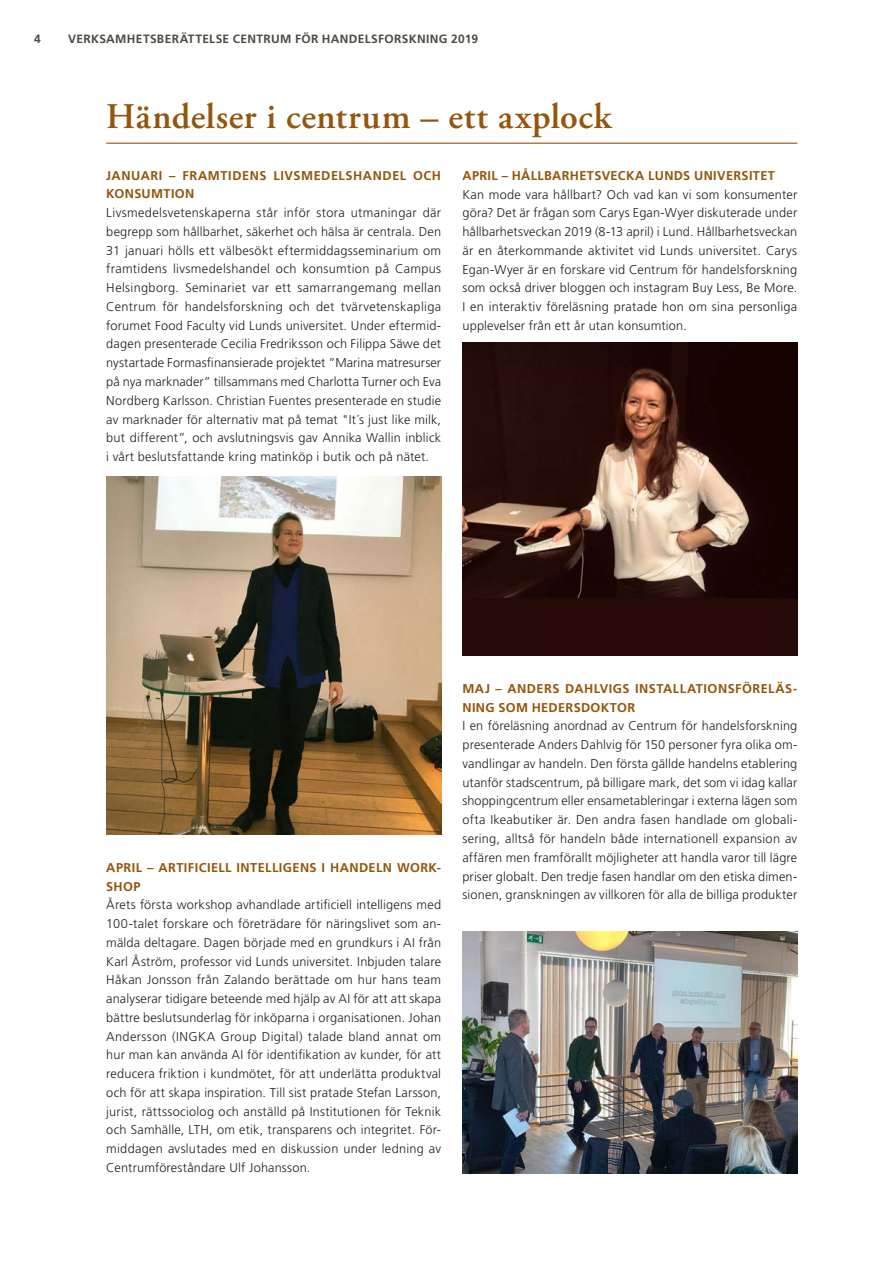
<style>
.page{position:relative;width:893px;height:1263px;background:#fff}
.page>*{position:absolute;margin:0;border:0;box-sizing:border-box;transform-origin:0 0}
.Brons_huvudrubriker{font:600 36px "Adobe Garamond Pro";letter-spacing:.015em;color:#94550c}
.Svart_Brödtext_utan{font:300 12.75px/18.8px "Frutiger LT Std";letter-spacing:.015em;color:#231f20;text-align:justify}
.Svart_Brödtext_utan-2{font:700 12.75px/18.8px "Frutiger LT Std";letter-spacing:.035em;color:#94550c}
.t1{font:700 12px "Frutiger LT Std";letter-spacing:.025em;color:#4c4b43}
</style>
<div class="page">
<hr style="left:106px;top:143px;width:691px;height:1px;background:#94550c">
<img style="left:462px;top:931px;width:335px;height:243px">
<img style="left:106px;top:476px;width:335px;height:358px">
<img style="left:462px;top:343px;width:335px;height:312px">
<p class="t1" style="left:34px;top:32px;width:8px">4</p>
<p class="t1" style="left:68px;top:32px;width:412px">VERKSAMHETSBERÄTTELSE CENTRUM FÖR HANDELSFORSKNING 2019</p>
<p class="Brons_huvudrubriker" style="left:106px;top:96px;width:506px">Händelser i centrum – ett axplock</p>
<p class="Svart_Brödtext_utan-2" style="left:106px;top:166px;width:336px">JANUARI – FRAMTIDENS LIVSMEDELSHANDEL OCH<br>KONSUMTION</p>
<p class="Svart_Brödtext_utan" style="left:106px;top:204px;width:336px">Livsmedelsvetenskaperna står inför stora utmaningar där begrepp som hållbarhet, säkerhet och hälsa är centrala. Den 31 januari hölls ett välbesökt eftermiddagsseminarium om framtidens livsmedelshandel och konsumtion på Campus Helsingborg. Seminariet var ett samarrangemang mellan Centrum för handelsforskning och det tvärvetenskapliga forumet Food Faculty vid Lunds universitet. Under eftermid&shy;dagen presenterade Cecilia Fredriksson och Filippa Säwe det nystartade Formasfinansierade projektet ”Marina matresurser på nya marknader” tillsammans med Charlotta Turner och Eva Nordberg Karlsson. Christian Fuentes presenterade en studie av marknader för alternativ mat på temat "It´s just like milk, but different”, och avslutningsvis gav Annika Wallin inblick i vårt beslutsfattande kring matinköp i butik och på nätet.</p>
<p class="Svart_Brödtext_utan-2" style="left:462px;top:166px;width:314px">APRIL – HÅLLBARHETSVECKA LUNDS UNIVERSITET</p>
<p class="Svart_Brödtext_utan" style="left:462px;top:185px;width:336px">Kan mode vara hållbart? Och vad kan vi som konsumenter göra? Det är frågan som Carys Egan-Wyer diskuterade under hållbarhetsveckan 2019 (8-13 april) i Lund. Hållbarhetsveckan är en återkommande aktivitet vid Lunds universitet. Carys Egan-Wyer är en forskare vid Centrum för handelsforskning som också driver bloggen och instagram Buy Less, Be More.<br>I en interaktiv föreläsning pratade hon om sina personliga upplevelser från ett år utan konsumtion.</p>
<p class="Svart_Brödtext_utan-2" style="left:106px;top:858px;width:336px">APRIL – ARTIFICIELL INTELLIGENS I HANDELN WORK-<br>SHOP</p>
<p class="Svart_Brödtext_utan" style="left:106px;top:896px;width:336px">Årets första workshop avhandlade artificiell intelligens med 100-talet forskare och företrädare för näringslivet som an&shy;mälda deltagare. Dagen började med en grundkurs i AI från Karl Åström, professor vid Lunds universitet. Inbjuden talare Håkan Jonsson från Zalando berättade om hur hans team analyserar tidigare beteende med hjälp av AI för att att skapa bättre beslutsunderlag för inköparna i organisationen. Johan Andersson (INGKA Group Digital) talade bland annat om hur man kan använda AI för identifikation av kunder, för att reducera friktion i kundmötet, för att underlätta produktval och för att skapa inspiration. Till sist pratade Stefan Larsson, jurist, rättssociolog och anställd på Institutionen för Teknik och Samhälle, LTH, om etik, transparens och integritet. För&shy;middagen avslutades med en diskussion under ledning av Centrumföreståndare Ulf Johansson.</p>
<p class="Svart_Brödtext_utan-2" style="left:462px;top:679px;width:336px">MAJ – ANDERS DAHLVIGS INSTALLATIONSFÖRELÄS-<br>NING SOM HEDERSDOKTOR</p>
<p class="Svart_Brödtext_utan" style="left:462px;top:717px;width:336px">I en föreläsning anordnad av Centrum för handelsforskning presenterade Anders Dahlvig för 150 personer fyra olika om&shy;vandlingar av handeln. Den första gällde handelns etablering utanför stadscentrum, på billigare mark, det som vi idag kallar shoppingcentrum eller ensametableringar i externa lägen som ofta Ikeabutiker är. Den andra fasen handlade om globali&shy;sering, alltså för handeln både internationell expansion av affären men framförallt möjligheter att handla varor till lägre priser globalt. Den tredje fasen handlar om den etiska dimen&shy;sionen, granskningen av villkoren för alla de billiga produkter</p>
</div>
